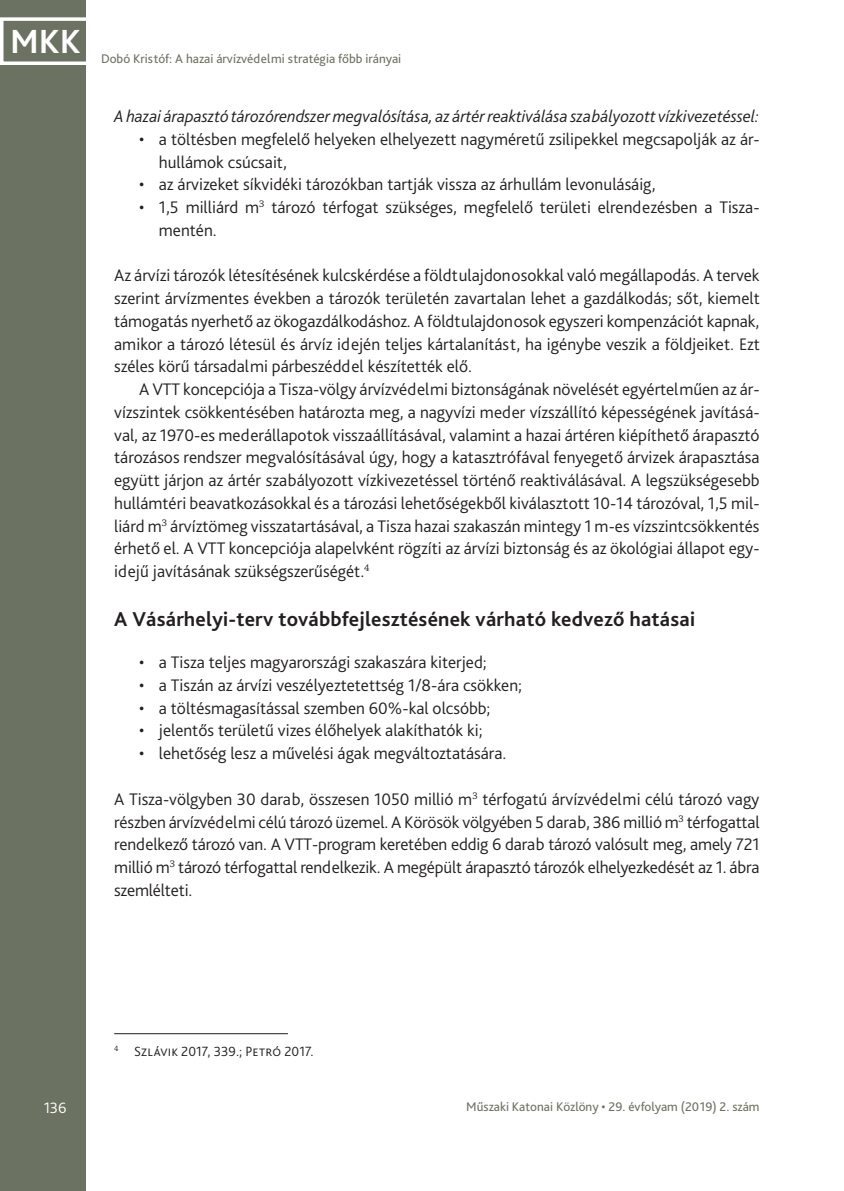
<style>
.page{position:relative;width:844px;height:1191px;background:#fff}
.page>*{position:absolute;margin:0;border:0;box-sizing:border-box;transform-origin:0 0}
.t1{font:700 35px "Bliss Pro";color:#fff}
.Címsor_1{font:700 21px "Bliss Pro";letter-spacing:.01em;color:#231f20}
.Szöveg{font:300 17.5px/22.8px "Bliss Pro";color:#231f20}
.Szöveg_1st___3_mm{font:300 17.5px/22.8px "Bliss Pro";color:#231f20;text-align:justify}
.Szöveg_1st___3_mm-2{font:italic 300 17.5px "Bliss Pro";letter-spacing:-.005em;color:#231f20}
.t2{font:300 15.75px "Bliss Pro";color:#fff}
.Lábjegyzet{font:300 14px "Bliss Pro";letter-spacing:.005em;color:#231f20}
.t3{font:13.12px "Bliss Pro";color:#6c7261}
</style>
<div class="page">
<div style="left:0;top:0;width:85px;height:1191px;background:#6c7261"></div>
<div style="left:0;top:17px;width:94px;height:48px;border:4px solid #fff"></div>
<hr style="left:114px;top:1033px;width:174px;height:1px;background:#231f20">
<h1 class="t1" style="left:10px;top:20px;width:72px">MKK</h1>
<p class="t3" style="left:101px;top:50px;width:302px">Dobó Kristóf: A hazai árvízvédelmi stratégia főbb irányai</p>
<p class="Szöveg_1st___3_mm-2" style="left:114px;top:105px;width:646px">A hazai árapasztó tározórendszer megvalósítása, az ártér reaktiválása szabályozott vízkivezetéssel:</p>
<p class="Szöveg" style="left:159px;top:127px;width:602px;text-indent:-20px">• a töltésben megfelelő helyeken elhelyezett nagyméretű zsilipekkel megcsapolják az ár&shy;hullámok csúcsait,</p>
<p class="Szöveg" style="left:139px;top:173px;width:518px">• az árvizeket síkvidéki tározókban tartják vissza az árhullám levonulásáig,</p>
<p class="Szöveg" style="left:159px;top:195px;width:602px;text-indent:-20px">• 1,5 milliárd m<sup>3</sup> tározó térfogat szükséges, megfelelő területi elrendezésben a Tisza&shy;mentén.</p>
<p class="Szöveg_1st___3_mm" style="left:114px;top:264px;width:647px">Az árvízi tározók létesítésének kulcskérdése a földtulajdonosokkal való megállapodás. A tervek szerint árvízmentes években a tározók területén zavartalan lehet a gazdálkodás; sőt, kiemelt támogatás nyerhető az ökogazdálkodáshoz. A földtulajdonosok egyszeri kompenzációt kapnak, amikor a tározó létesül és árvíz idején teljes kártalanítást, ha igénybe veszik a földjeiket. Ezt széles körű társadalmi párbeszéddel készítették elő.</p>
<p class="Szöveg" style="left:114px;top:377px;width:646px;text-align:justify;text-indent:25px">A VTT koncepciója a Tisza-völgy árvízvédelmi biztonságának növelését egyértelműen az ár&shy;vízszintek csökkentésében határozta meg, a nagyvízi meder vízszállító képességének javításá&shy;val, az 1970-es mederállapotok visszaállításával, valamint a hazai ártéren kiépíthető árapasztó tározásos rendszer megvalósításával úgy, hogy a katasztrófával fenyegető árvizek árapasztása együtt járjon az ártér szabályozott vízkivezetéssel történő reaktiválásával. A legszükségesebb hullámtéri beavatkozásokkal és a tározási lehetőségekből kiválasztott 10-14 tározóval, 1,5 mil&shy;liárd m<sup>3</sup> árvíztömeg visszatartásával, a Tisza hazai szakaszán mintegy 1 m-es vízszintcsökkentés érhető el. A VTT koncepciója alapelvként rögzíti az árvízi biztonság és az ökológiai állapot egy&shy;idejű javításának szükségszerűségét.<sup>4</sup></p>
<p class="Címsor_1" style="left:114px;top:606px;width:582px">A Vásárhelyi-terv továbbfejlesztésének várható kedvező hatásai</p>
<p class="Szöveg" style="left:139px;top:650px;width:349px">• a Tisza teljes magyarországi szakaszára kiterjed;</p>
<p class="Szöveg" style="left:139px;top:673px;width:384px">• a Tiszán az árvízi veszélyeztetettség 1/8-ára csökken;</p>
<p class="Szöveg" style="left:139px;top:696px;width:353px">• a töltésmagasítással szemben 60%-kal olcsóbb;</p>
<p class="Szöveg" style="left:139px;top:719px;width:345px">• jelentős területű vizes élőhelyek alakíthatók ki;</p>
<p class="Szöveg" style="left:139px;top:741px;width:369px">• lehetőség lesz a művelési ágak megváltoztatására.</p>
<p class="Szöveg_1st___3_mm" style="left:114px;top:787px;width:646px">A Tisza-völgyben 30 darab, összesen 1050 millió m<sup>3</sup> térfogatú árvízvédelmi célú tározó vagy részben árvízvédelmi célú tározó üzemel. A Körösök völgyében 5 darab, 386 millió m<sup>3</sup> térfogattal rendelkező tározó van. A VTT-program keretében eddig 6 darab tározó valósult meg, amely 721 millió m<sup>3</sup> tározó térfogattal rendelkezik. A megépült árapasztó tározók elhelyezkedését az 1. ábra szemlélteti.</p>
<p class="Lábjegyzet" style="left:114px;top:1042px;width:201px"><sup>4</sup> Szlávik 2017, 339.; Petró 2017.</p>
<p class="t2" style="left:44px;top:1098px;width:24px">136</p>
<p class="t3" style="left:466px;top:1098px;width:295px">Műszaki Katonai Közlöny • 29. évfolyam (2019) 2. szám</p>
</div>
